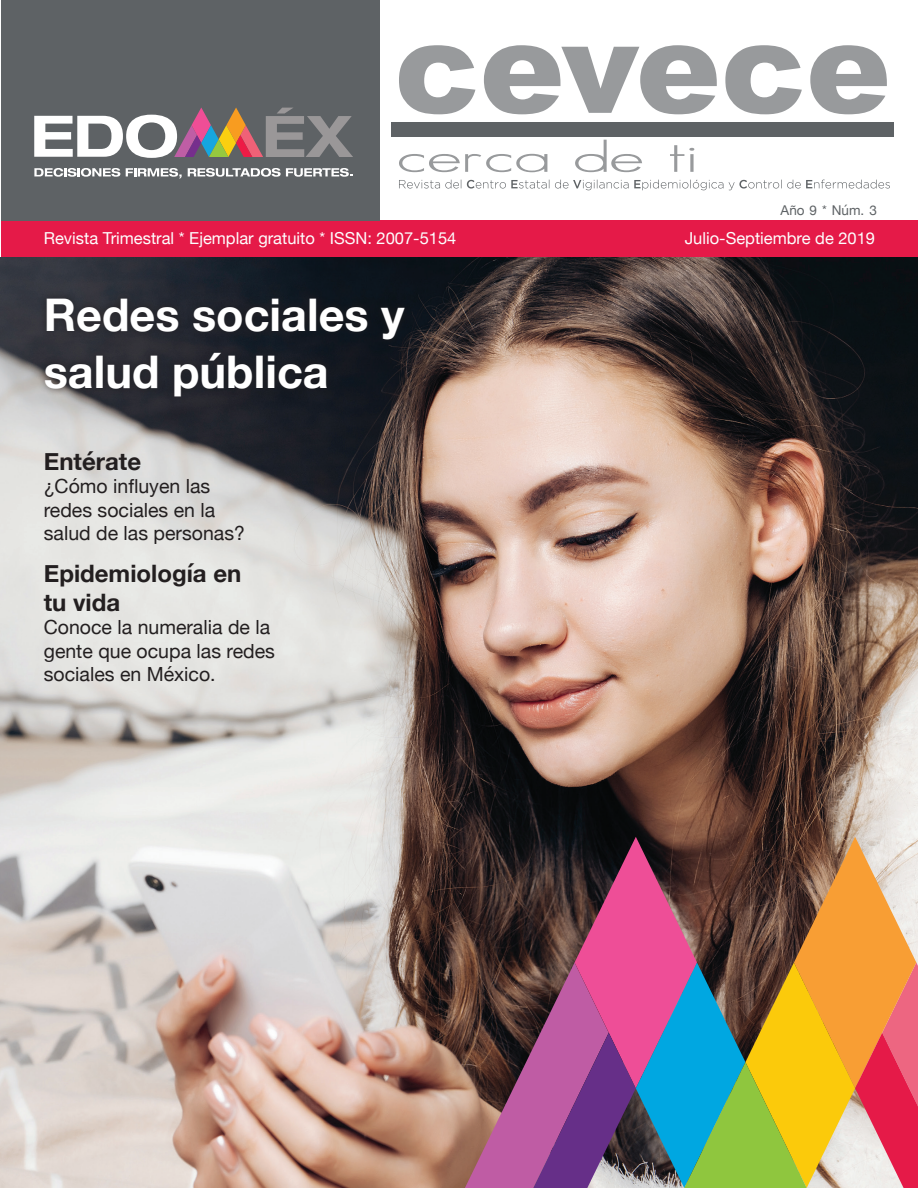
<style>
.page{position:relative;width:918px;height:1188px;background:#fff}
.page>*{position:absolute;margin:0;border:0;box-sizing:border-box;transform-origin:0 0}
.t1{font:700 45px/57px "Helvetica Neue";color:#fff}
.t2{font:700 24px/28.8px "Helvetica Neue";color:#231f20}
.t3{font:19.5px/23.4px "Helvetica Neue";color:#231f20}
.t4{font:16.5px "Helvetica Neue";color:#fdfefe}
.t5{font:13.5px "Helvetica Neue";color:#5e6265}
</style>
<div class="page">
<img style="left:0;top:257px;width:918px;height:931px">
<div style="left:1px;top:220px;width:917px;height:37px;background:#e51a48"></div>
<div style="left:1px;top:0;width:379px;height:220px;background:#5e6265"></div>
<svg style="left:34px;top:168px;width:86px;height:9px"></svg>
<svg style="left:126px;top:168px;width:56px;height:11px"></svg>
<svg style="left:188px;top:168px;width:164px;height:9px"></svg>
<svg style="left:34px;top:108px;width:319px;height:50px"></svg>
<svg style="left:399px;top:140px;width:295px;height:32px"></svg>
<svg style="left:399px;top:45px;width:488px;height:69px"></svg>
<div style="left:392px;top:122px;width:502px;height:14px;background:#5e6265"></div>
<svg style="left:399px;top:180px;width:491px;height:10px"></svg>
<div style="left:37px;top:291px;width:375px;height:113px;background:#231f20;opacity:.75"></div>
<svg style="left:465px;top:837px;width:453px;height:351px;background:#926a5f"></svg>
<p class="t5" style="left:781px;top:201px;width:98px">Año 9 * Núm. 3</p>
<p class="t4" style="left:44px;top:226px;width:414px">Revista Trimestral * Ejemplar gratuito * ISSN: 2007-5154</p>
<p class="t4" style="left:685px;top:226px;width:192px">Julio-Septiembre de 2019</p>
<h1 class="t1" style="left:44px;top:288px;width:362px">Redes sociales y salud pública</h1>
<p class="t2" style="left:44px;top:448px;width:99px">Entérate</p>
<p class="t3" style="left:44px;top:476px;width:203px">¿Cómo influyen las redes sociales en la salud de las personas?</p>
<p class="t2" style="left:44px;top:560px;width:199px">Epidemiología en tu vida</p>
<p class="t3" style="left:44px;top:617px;width:233px">Conoce la numeralia de la gente que ocupa las redes sociales en México.</p>
</div>
